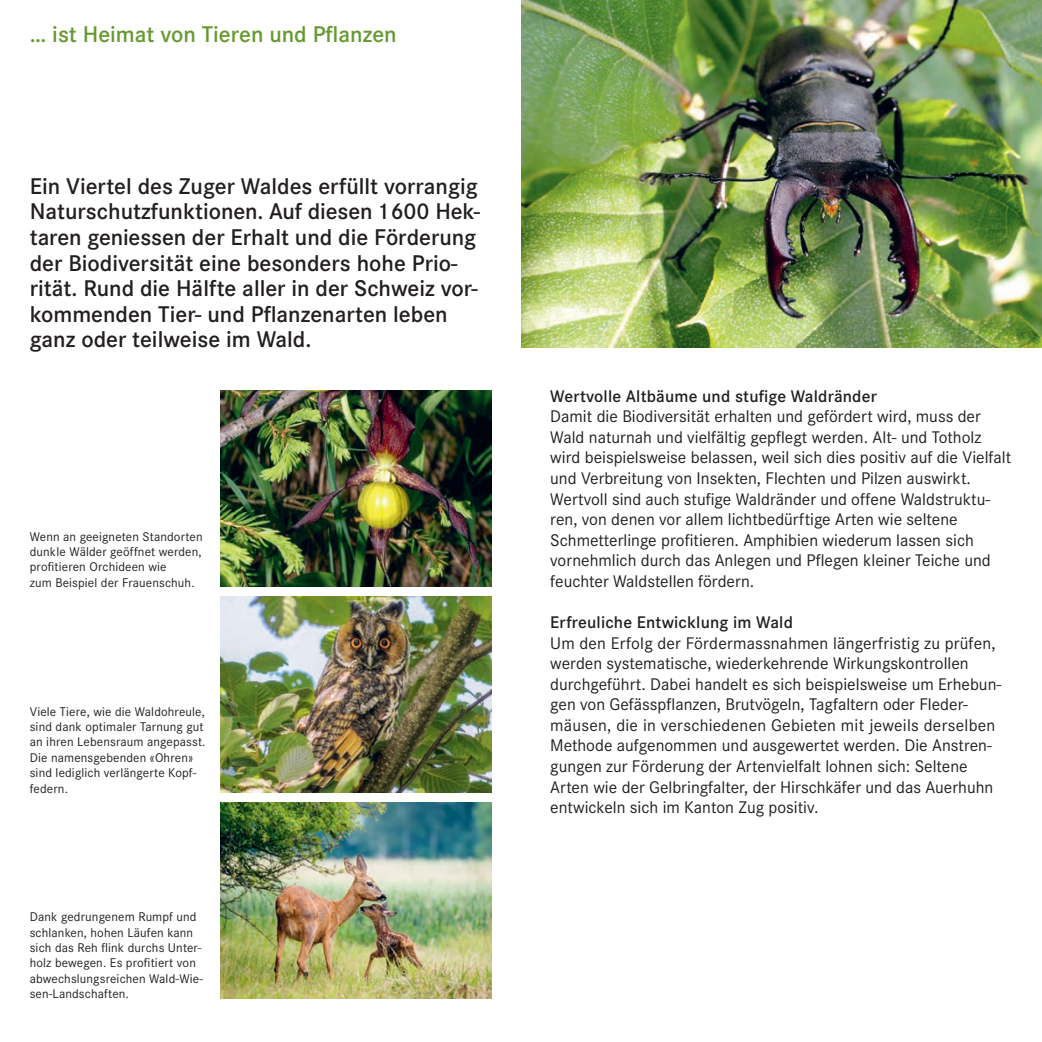
<style>
.page{position:relative;width:1042px;height:1042px;background:#fff}
.page>*{position:absolute;margin:0;border:0;box-sizing:border-box;transform-origin:0 0}
.t1{font:600 23.62px/25.6px "Corporate S";color:#231f20}
.t2{font:600 23.62px "Corporate S";color:#65992f}
.t3{font:17.5px/20.7px "Corporate S";color:#231f20}
.t4{font:600 17.5px "Corporate S";letter-spacing:.01em;color:#231f20}
.t5{font:13.12px/15.4px "Corporate S";letter-spacing:.01em;color:#231f20}
</style>
<div class="page">
<img style="left:220px;top:391px;width:271px;height:196px">
<img style="left:220px;top:596px;width:271px;height:196px">
<img style="left:220px;top:802px;width:271px;height:196px">
<img style="left:521px;top:0;width:521px;height:347px">
<h1 class="t2" style="left:30px;top:21px;width:368px">… ist Heimat von Tieren und Pflanzen</h1>
<p class="t1" style="left:30px;top:173px;width:452px">Ein Viertel des Zuger Waldes erfüllt vorrangig Naturschutzfunktionen. Auf diesen 1600 Hek&shy;taren geniessen der Erhalt und die Förderung der Biodiversität eine besonders hohe Prio&shy;rität. Rund die Hälfte aller in der Schweiz vor&shy;kommenden Tier- und Pflanzenarten leben ganz oder teilweise im Wald.</p>
<p class="t5" style="left:30px;top:529px;width:174px">Wenn an geeigneten Standorten dunkle Wälder geöffnet werden, profitieren Orchideen wie<br>zum Beispiel der Frauenschuh.</p>
<p class="t5" style="left:30px;top:703px;width:177px">Viele Tiere, wie die Waldohreule, sind dank optimaler Tarnung gut an ihren Lebensraum angepasst.<br>Die namensgebenden «Ohren» sind lediglich verlängerte Kopf&shy;federn.</p>
<p class="t5" style="left:30px;top:909px;width:175px">Dank gedrungenem Rumpf und schlanken, hohen Läufen kann sich das Reh flink durchs Unter&shy;holz bewegen. Es profitiert von abwechslungsreichen Wald-Wie&shy;sen-Landschaften.</p>
<p class="t4" style="left:550px;top:386px;width:328px">Wertvolle Altbäume und stufige Waldränder</p>
<p class="t3" style="left:550px;top:406px;width:462px">Damit die Biodiversität erhalten und gefördert wird, muss der Wald naturnah und vielfältig gepflegt werden. Alt- und Totholz wird beispielsweise belassen, weil sich dies positiv auf die Vielfalt und Verbreitung von Insekten, Flechten und Pilzen auswirkt.<br>Wertvoll sind auch stufige Waldränder und offene Waldstruktu&shy;ren, von denen vor allem lichtbedürftige Arten wie seltene Schmetterlinge profitieren. Amphibien wiederum lassen sich vornehmlich durch das Anlegen und Pflegen kleiner Teiche und feuchter Waldstellen fördern.</p>
<p class="t4" style="left:550px;top:612px;width:244px">Erfreuliche Entwicklung im Wald</p>
<p class="t3" style="left:550px;top:632px;width:452px">Um den Erfolg der Fördermassnahmen längerfristig zu prüfen, werden systematische, wiederkehrende Wirkungskontrollen durchgeführt. Dabei handelt es sich beispielsweise um Erhebun&shy;gen von Gefässpflanzen, Brutvögeln, Tagfaltern oder Fleder&shy;mäusen, die in verschiedenen Gebieten mit jeweils derselben Methode aufgenommen und ausgewertet werden. Die Anstren&shy;gungen zur Förderung der Artenvielfalt lohnen sich: Seltene Arten wie der Gelbringfalter, der Hirschkäfer und das Auerhuhn entwickeln sich im Kanton Zug positiv.</p>
</div>
